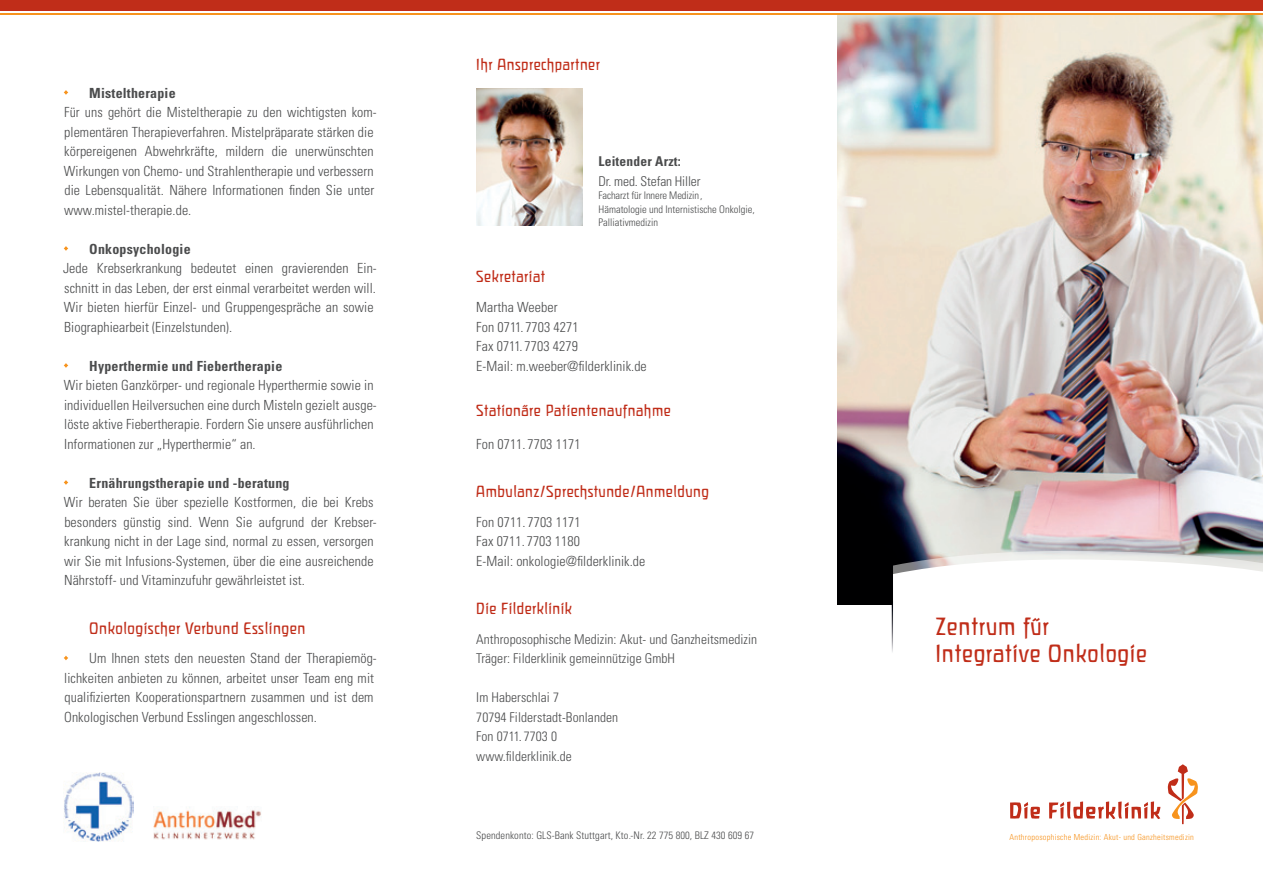
<style>
.page{position:relative;width:1263px;height:893px;background:#fff}
.page>*{position:absolute;margin:0;border:0;box-sizing:border-box;transform-origin:0 0}
.t1{font:25.5px/27px "Liant";letter-spacing:.03em;color:#c02d19}
.t2{font:16.95px "Liant";letter-spacing:.03em;color:#c02d19}
.t3{font:16.5px "Liant";letter-spacing:.03em;color:#c02d19}
.t4{font:300 condensed 13.95px/19.5px "Univers";letter-spacing:.005em;color:#4b4c4d}
.t5{font:700 condensed 13.95px "Univers";letter-spacing:.015em;color:#4b4c4d}
.t6{font:300 condensed 13.5px/19.5px "Univers";letter-spacing:.005em;color:#4b4c4d}
.t7{font:700 condensed 13.5px "Univers";letter-spacing:.015em;color:#4b4c4d}
.t8{font:300 condensed 10.5px/13.5px "Univers";color:#4b4c4d}
.t9{font:300 condensed 8.4px "Univers";letter-spacing:.03em;color:#f7931d}
</style>
<div class="page">
<img style="left:838px;top:15px;width:425px;height:589px">
<svg style="left:893px;top:551px;width:370px;height:53px"></svg>
<div style="left:0;top:0;width:1263px;height:11px;background:#c02d19"></div>
<hr style="left:0;top:13px;width:1263px;height:2px;background:#f7931d">
<svg style="left:64px;top:90px;width:4px;height:5px"></svg>
<svg style="left:64px;top:246px;width:4px;height:5px"></svg>
<svg style="left:64px;top:363px;width:4px;height:5px"></svg>
<svg style="left:64px;top:480px;width:4px;height:5px"></svg>
<svg style="left:64px;top:656px;width:4px;height:4px"></svg>
<svg style="left:1010px;top:764px;width:188px;height:60px"></svg>
<img style="left:64px;top:773px;width:69px;height:69px">
<img style="left:153px;top:807px;width:108px;height:33px">
<img style="left:476px;top:88px;width:107px;height:137px">
<hr style="left:892px;top:601px;width:1px;height:52px;background:#fff">
<p class="t5" style="left:89px;top:84px;width:88px">Misteltherapie</p>
<p class="t4" style="left:64px;top:102px;width:314px">Für uns gehört die Misteltherapie zu den wichtigsten kom&shy;plementären Therapieverfahren. Mistelpräparate stärken die körpereigenen Abwehrkräfte, mildern die unerwünschten Wirkungen von Chemo- und Strahlentherapie und verbessern die Lebensqualität. Nähere Informationen finden Sie unter www.mistel-therapie.de.</p>
<p class="t5" style="left:89px;top:240px;width:103px">Onkopsychologie</p>
<p class="t4" style="left:63px;top:258px;width:315px">Jede Krebserkrankung bedeutet einen gravierenden Ein&shy;schnitt in das Leben, der erst einmal verarbeitet werden will.<br>Wir bieten hierfür Einzel- und Gruppengespräche an sowie Biographiearbeit (Einzelstunden).</p>
<p class="t5" style="left:89px;top:357px;width:195px">Hyperthermie und Fiebertherapie</p>
<p class="t4" style="left:64px;top:375px;width:314px">Wir bieten Ganzkörper- und regionale Hyperthermie sowie in individuellen Heilversuchen eine durch Misteln gezielt ausge&shy;löste aktive Fiebertherapie. Fordern Sie unsere ausführlichen Informationen zur „Hyperthermie“ an.</p>
<p class="t5" style="left:89px;top:474px;width:202px">Ernährungstherapie und -beratung</p>
<p class="t4" style="left:64px;top:492px;width:314px">Wir beraten Sie über spezielle Kostformen, die bei Krebs besonders günstig sind. Wenn Sie aufgrund der Krebser&shy;krankung nicht in der Lage sind, normal zu essen, versorgen wir Sie mit Infusions-Systemen, über die eine ausreichende Nährstoff- und Vitaminzufuhr gewährleistet ist.</p>
<p class="t2" style="left:89px;top:619px;width:218px">Onkologischer Verbund Esslingen</p>
<p class="t4" style="left:64px;top:648px;width:314px;text-indent:25px">Um Ihnen stets den neuesten Stand der Therapiemög&shy;lichkeiten anbieten zu können, arbeitet unser Team eng mit qualifizierten Kooperationspartnern zusammen und ist dem Onkologischen Verbund Esslingen angeschlossen.</p>
<p class="t3" style="left:476px;top:56px;width:125px">Ihr Ansprechpartner</p>
<p class="t7" style="left:598px;top:153px;width:84px">Leitender Arzt:</p>
<p class="t6" style="left:598px;top:171px;width:103px">Dr. med. Stefan Hiller</p>
<p class="t8" style="left:598px;top:189px;width:158px">Facharzt für Innere Medizin ,<br>Hämatologie und Internistische Onkolgie,<br>Palliativmedizin</p>
<p class="t3" style="left:476px;top:268px;width:70px">Sekretariat</p>
<p class="t4" style="left:476px;top:297px;width:172px">Martha Weeber<br>Fon 0711. 7703 4271<br>Fax 0711. 7703 4279<br>E-Mail: m.weeber@filderklinik.de</p>
<p class="t3" style="left:476px;top:402px;width:196px">Stationäre Patientenaufnahme</p>
<p class="t4" style="left:476px;top:434px;width:106px">Fon 0711. 7703 1171</p>
<p class="t3" style="left:476px;top:483px;width:234px">Ambulanz/Sprechstunde/Anmeldung</p>
<p class="t4" style="left:476px;top:512px;width:170px">Fon 0711. 7703 1171<br>Fax 0711. 7703 1180<br>E-Mail: onkologie@filderklinik.de</p>
<p class="t3" style="left:476px;top:600px;width:97px">Die Filderklinik</p>
<p class="t6" style="left:476px;top:629px;width:282px">Anthroposophische Medizin: Akut- und Ganzheitsmedizin<br>Träger: Filderklinik gemeinnützige GmbH</p>
<p class="t6" style="left:476px;top:688px;width:143px">Im Haberschlai 7<br>70794 Filderstadt-Bonlanden<br>Fon 0711. 7703 0 www.filderklinik.de</p>
<p class="t8" style="left:476px;top:828px;width:279px">Spendenkonto: GLS-Bank Stuttgart, Kto.-Nr. 22 775 800, BLZ 430 609 67</p>
<h1 class="t1" style="left:935px;top:613px;width:213px">Zentrum für<br>Integrative Onkologie</h1>
<p class="t9" style="left:1009px;top:832px;width:186px">Anthroposophische Medizin: Akut- und Ganzheitsmedizin</p>
</div>
